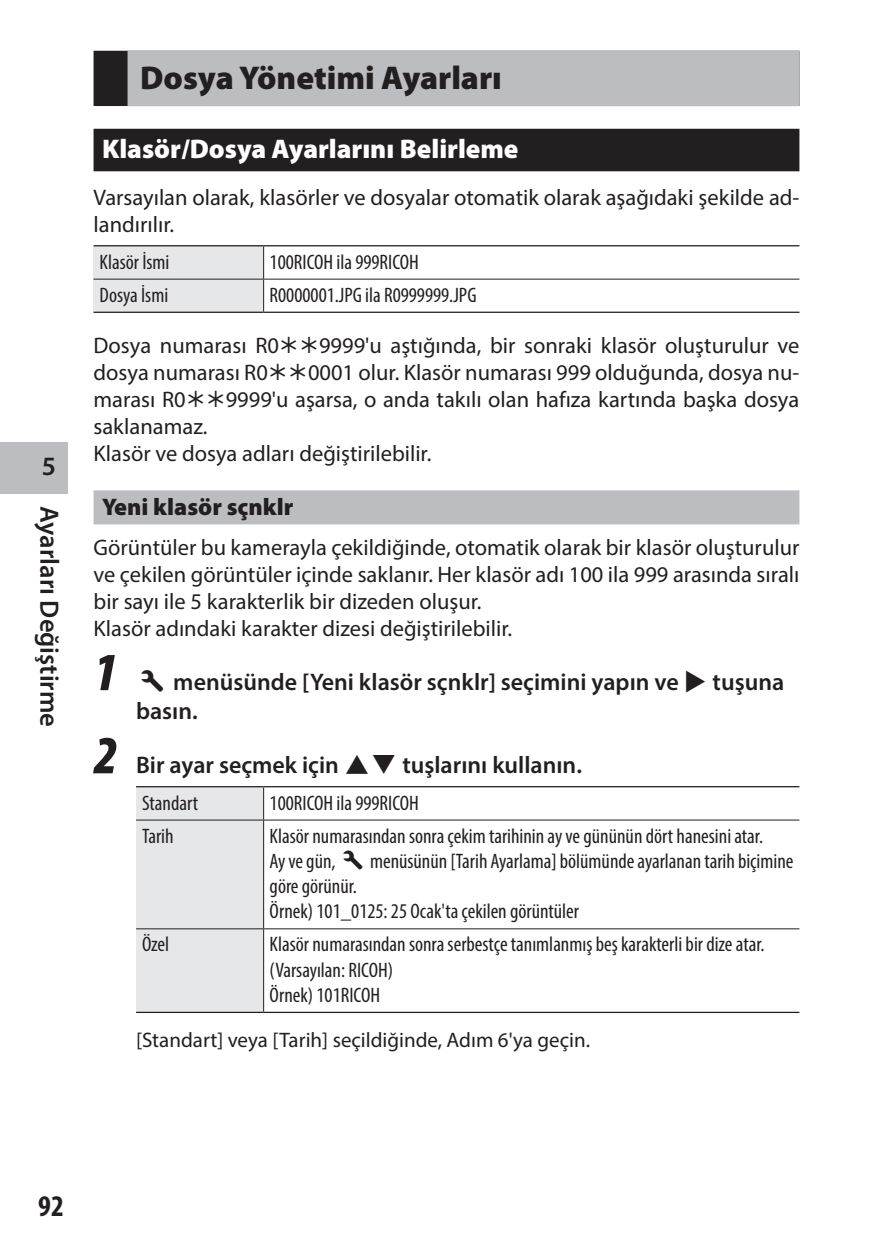
<style>
.page{position:relative;width:893px;height:1259px;background:#fff}
.page>*{position:absolute;margin:0;border:0;box-sizing:border-box;transform-origin:0 0}
.t1{font:italic 900 condensed 54px "Myriad Pro";color:#231f20}
.t2{font:900 33px "Myriad Pro";color:#231f20}
.t3{font:700 condensed 30px "Myriad Pro";color:#231f20}
.t4{font:900 27px "Myriad Pro";color:#fff}
.t5{font:600 26.7px "Myriad Pro";color:#231f20}
.t6{font:600 24px/28.8px "Myriad Pro";color:#231f20}
.t7{font:900 24px "Myriad Pro";color:#231f20}
.t8{font:22.5px/27px "Myriad Pro";color:#231f20}
.t9{font:condensed 21px/25.2px "Myriad Pro";color:#231f20}
.t10{font:21px "Myriad Pro";color:#231f20}
.s1{font-family:"INGRI100";font-weight:400}
.s2{font-family:"INGRI100";font-stretch:normal}
</style>
<div class="page">
<div style="left:0;top:442px;width:68px;height:51px;background:#bcbdc0"></div>
<div style="left:94px;top:51px;width:705px;height:55px;background:#231f20"></div>
<div style="left:128px;top:51px;width:671px;height:55px;background:#bcbdc0"></div>
<div style="left:94px;top:129px;width:705px;height:42px;background:#231f20"></div>
<div style="left:94px;top:490px;width:705px;height:34px;background:#bcbdc0"></div>
<div style="left:94px;top:246px;width:170px;height:33px;background:#e6e7e9"></div>
<div style="left:94px;top:279px;width:170px;height:33px;background:#e6e7e9"></div>
<hr style="left:263px;top:246px;width:1px;height:33px;background:#231f20">
<hr style="left:94px;top:279px;width:170px;height:1px;background:#231f20">
<hr style="left:264px;top:279px;width:535px;height:1px;background:#231f20">
<hr style="left:263px;top:279px;width:1px;height:33px;background:#231f20">
<hr style="left:94px;top:312px;width:170px;height:1px;background:#231f20">
<hr style="left:264px;top:312px;width:535px;height:1px;background:#231f20">
<hr style="left:94px;top:245px;width:170px;height:1px;background:#231f20">
<hr style="left:264px;top:245px;width:535px;height:1px;background:#231f20">
<div style="left:136px;top:787px;width:127px;height:224px;background:#e6e7e9"></div>
<hr style="left:136px;top:786px;width:128px;height:1px;background:#231f20">
<hr style="left:264px;top:786px;width:535px;height:1px;background:#231f20">
<hr style="left:136px;top:1011px;width:128px;height:2px;background:#231f20">
<hr style="left:264px;top:1011px;width:535px;height:2px;background:#231f20">
<hr style="left:263px;top:787px;width:1px;height:32px;background:#231f20">
<hr style="left:136px;top:819px;width:128px;height:1px;background:#231f20">
<hr style="left:264px;top:819px;width:535px;height:1px;background:#231f20">
<hr style="left:263px;top:820px;width:1px;height:108px;background:#231f20">
<hr style="left:136px;top:928px;width:128px;height:1px;background:#231f20">
<hr style="left:264px;top:928px;width:535px;height:1px;background:#231f20">
<hr style="left:263px;top:929px;width:1px;height:82px;background:#231f20">
<p class="t5" style="left:42px;top:449px;width:16px">5</p>
<p class="t5" style="left:66px;top:506px;width:222px;rotate:90deg">Ayarları Değiştirme</p>
<h2 class="t2" style="left:140px;top:56px;width:363px">Dosya Yönetimi Ayarları</h2>
<p class="t4" style="left:102px;top:131px;width:418px">Klasör/Dosya Ayarlarını Belirleme</p>
<p class="t8" style="left:94px;top:184px;width:707px">Varsayılan olarak, klasörler ve dosyalar otomatik olarak aşağıdaki şekilde ad&shy;landırılır.</p>
<p class="t9" style="left:100px;top:249px;width:71px">Klasör İsmi</p>
<p class="t9" style="left:270px;top:249px;width:151px">100RICOH ila 999RICOH</p>
<p class="t9" style="left:100px;top:282px;width:70px">Dosya İsmi</p>
<p class="t9" style="left:270px;top:282px;width:208px">R0000001.JPG ila R0999999.JPG</p>
<p class="t8" style="left:94px;top:331px;width:187px">Dosya numarası R0</p>
<p class="t8" style="left:319px;top:331px;width:482px">9999'u aştığında, bir sonraki klasör oluşturulur ve</p>
<p class="t8" style="left:94px;top:358px;width:176px">dosya numarası R0</p>
<p class="t8" style="left:308px;top:358px;width:493px">0001 olur. Klasör numarası 999 olduğunda, dosya nu-</p>
<p class="t8" style="left:94px;top:385px;width:94px">marası R0</p>
<p class="t8" style="left:226px;top:385px;width:575px">9999'u aşarsa, o anda takılı olan hafıza kartında başka dosya</p>
<p class="t8" style="left:94px;top:412px;width:339px">saklanamaz.<br>Klasör ve dosya adları değiştirilebilir.</p>
<p class="t7" style="left:102px;top:490px;width:193px">Yeni klasör sçnklr</p>
<p class="t8" style="left:94px;top:533px;width:707px">Görüntüler bu kamerayla çekildiğinde, otomatik olarak bir klasör oluşturulur ve çekilen görüntüler içinde saklanır. Her klasör adı 100 ila 999 arasında sıralı bir sayı ile 5 karakterlik bir dizeden oluşur.<br>Klasör adındaki karakter dizesi değiştirilebilir.</p>
<h1 class="t1" style="left:94px;top:643px;width:26px">1</h1>
<p class="t6" style="left:136px;top:667px;width:650px"><span class="s1">E</span> menüsünde [Yeni klasör sçnklr] seçimini yapın ve <span class="s1">d</span> tuşuna basın.</p>
<h1 class="t1" style="left:94px;top:726px;width:26px">2</h1>
<p class="t6" style="left:136px;top:750px;width:447px">Bir ayar seçmek için <span class="s1">ab</span> tuşlarını kullanın.</p>
<p class="t9" style="left:142px;top:789px;width:58px">Standart</p>
<p class="t9" style="left:270px;top:789px;width:151px">100RICOH ila 999RICOH</p>
<p class="t9" style="left:142px;top:823px;width:33px">Tarih</p>
<p class="t9" style="left:270px;top:823px;width:525px">Klasör numarasından sonra çekim tarihinin ay ve gününün dört hanesini atar.<br>Ay ve gün, <span class="s2">E</span> menüsünün [Tarih Ayarlama] bölümünde ayarlanan tarih biçimine göre görünür.<br>Örnek) 101_0125: 25 Ocak'ta çekilen görüntüler</p>
<p class="t9" style="left:142px;top:931px;width:29px">Özel</p>
<p class="t9" style="left:270px;top:931px;width:496px">Klasör numarasından sonra serbestçe tanımlanmış beş karakterli bir dize atar. (Varsayılan: RICOH)<br>Örnek) 101RICOH</p>
<p class="t10" style="left:136px;top:1026px;width:455px">[Standart] veya [Tarih] seçildiğinde, Adım 6'ya geçin.</p>
<h3 class="t3" style="left:38px;top:1187px;width:27px">92</h3>
</div>
